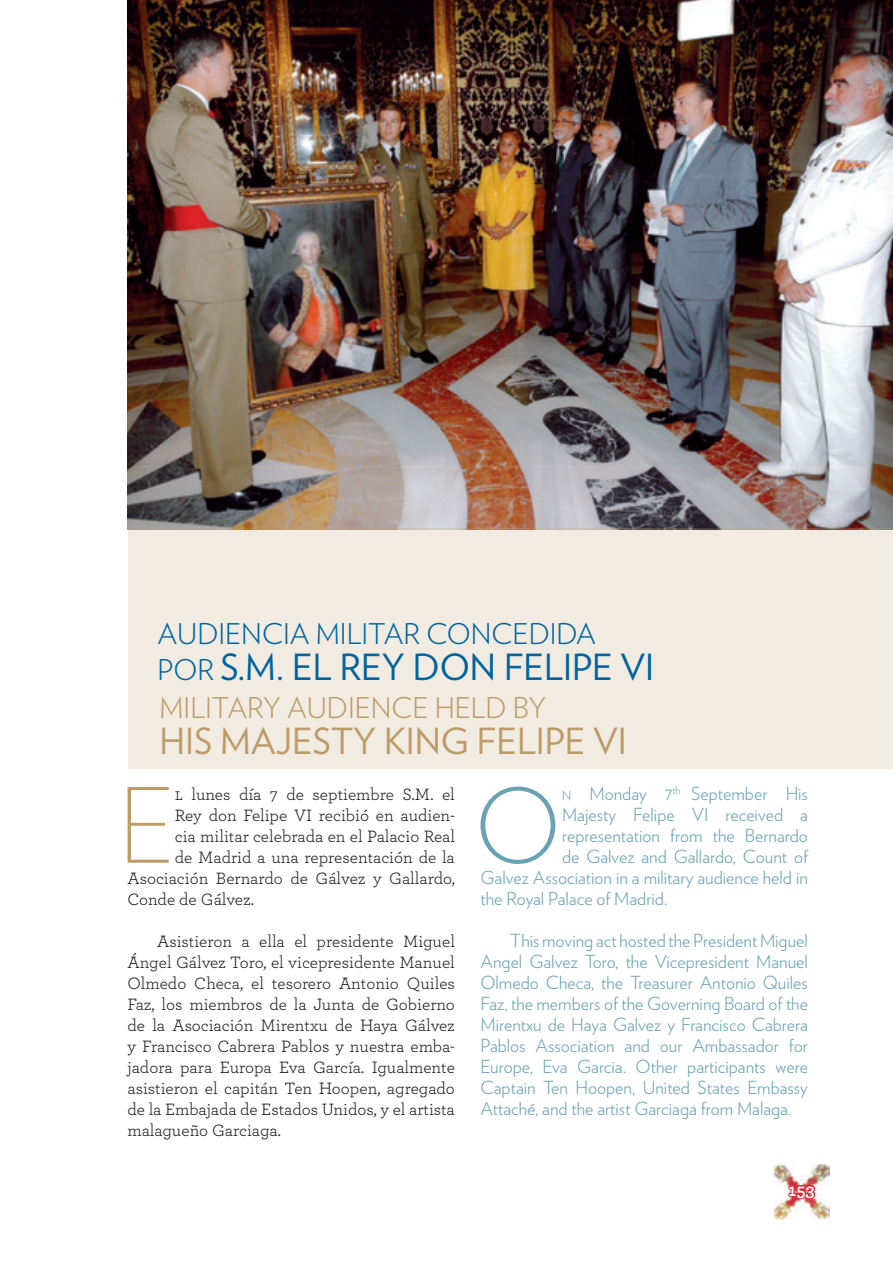
<style>
.page{position:relative;width:893px;height:1263px;background:#fff}
.page>*{position:absolute;margin:0;border:0;box-sizing:border-box;transform-origin:0 0}
.t1{font:300 113.7px "Archer Pro";color:#69a2b3}
.t2{font:200 103.2px "Verlag";color:#bc9b69}
.t3{font:36px "Verlag";color:#00639e}
.t4{font:36px "Verlag";color:#bc9b69}
.t5{font:300 28.5px "Verlag";color:#00639e}
.t6{font:300 28.5px "Verlag";color:#bc9b69}
.t7{font:300 18px/21px "Verlag";color:#69a2b3;text-align:justify}
.t8{font:700 18px "Archer Pro";color:#fff}
.t9{font:17.25px/21px "Archer Pro";color:#231f20;text-align:justify}
.s1{font-weight:300;font-size:28.5px}
.s2{font-size:12.6px}
</style>
<div class="page">
<img style="left:774px;top:1163px;width:55px;height:56px">
<svg style="left:787px;top:1184px;width:29px;height:17px"></svg>
<img style="left:128px;top:0;width:765px;height:528px">
<div style="left:128px;top:528px;width:765px;height:241px;background:#f1ebe1"></div>
<h3 class="t5" style="left:158px;top:612px;width:440px">AUDIENCIA MILITAR CONCEDIDA</h3>
<h3 class="t3" style="left:158px;top:640px;width:498px"><span class="s1">POR</span> S.M. EL REY DON FELIPE VI</h3>
<h3 class="t6" style="left:159px;top:687px;width:388px">MILITARY AUDIENCE HELD BY</h3>
<h3 class="t4" style="left:159px;top:714px;width:469px">HIS MAJESTY KING FELIPE VI</h3>
<h2 class="t2" style="left:118px;top:751px;width:58px">E</h2>
<p class="t9" style="left:175px;top:783px;width:282px">l lunes día 7 de septiembre S.M. el</p>
<p class="t9" style="left:175px;top:803px;width:282px">Rey don Felipe VI recibió en audien-</p>
<p class="t9" style="left:175px;top:824px;width:282px">cia militar celebrada en el Palacio Real</p>
<p class="t9" style="left:175px;top:845px;width:282px">de Madrid a una representación de la</p>
<p class="t9" style="left:128px;top:866px;width:329px">Asociación Bernardo de Gálvez y Gallardo,</p>
<p class="t9" style="left:128px;top:887px;width:128px">Conde de Gálvez.</p>
<p class="t9" style="left:128px;top:929px;width:329px;text-indent:30px">Asistieron a ella el presidente Miguel Ángel Gálvez Toro, el vicepresidente Manuel Olmedo Checa, el tesorero Antonio Quiles Faz, los miembros de la Junta de Gobierno de la Asociación Mirentxu de Haya Gálvez y Francisco Cabrera Pablos y nuestra emba&shy;jadora para Europa Eva García. Igualmente asistieron el capitán Ten Hoopen, agregado de la Embajada de Estados Unidos, y el artista malagueño Garciaga.</p>
<h1 class="t1" style="left:474px;top:750px;width:90px">O</h1>
<p class="t7" style="left:562px;top:782px;width:247px"><span class="s2">n</span> Monday 7<sup>th</sup> September His</p>
<p class="t7" style="left:562px;top:803px;width:247px">Majesty Felipe VI received a</p>
<p class="t7" style="left:562px;top:824px;width:247px">representation from the Bernardo</p>
<p class="t7" style="left:562px;top:845px;width:247px">de Galvez and Gallardo, Count of</p>
<p class="t7" style="left:480px;top:866px;width:329px">Galvez Association in a military audience held in</p>
<p class="t7" style="left:480px;top:887px;width:188px">the Royal Palace of Madrid.</p>
<p class="t7" style="left:480px;top:929px;width:329px;text-indent:30px">This moving act hosted the President Miguel Angel Galvez Toro, the Vicepresident Manuel Olmedo Checa, the Treasurer Antonio Quiles Faz, the members of the Governing Board of the Mirentxu de Haya Galvez y Francisco Cabrera Pablos Association and our Ambassador for Europe, Eva Garcia. Other participants were Captain Ten Hoopen, United States Embassy Attaché, and the artist Garciaga from Malaga.</p>
<p class="t8" style="left:788px;top:1175px;width:28px">153</p>
</div>
